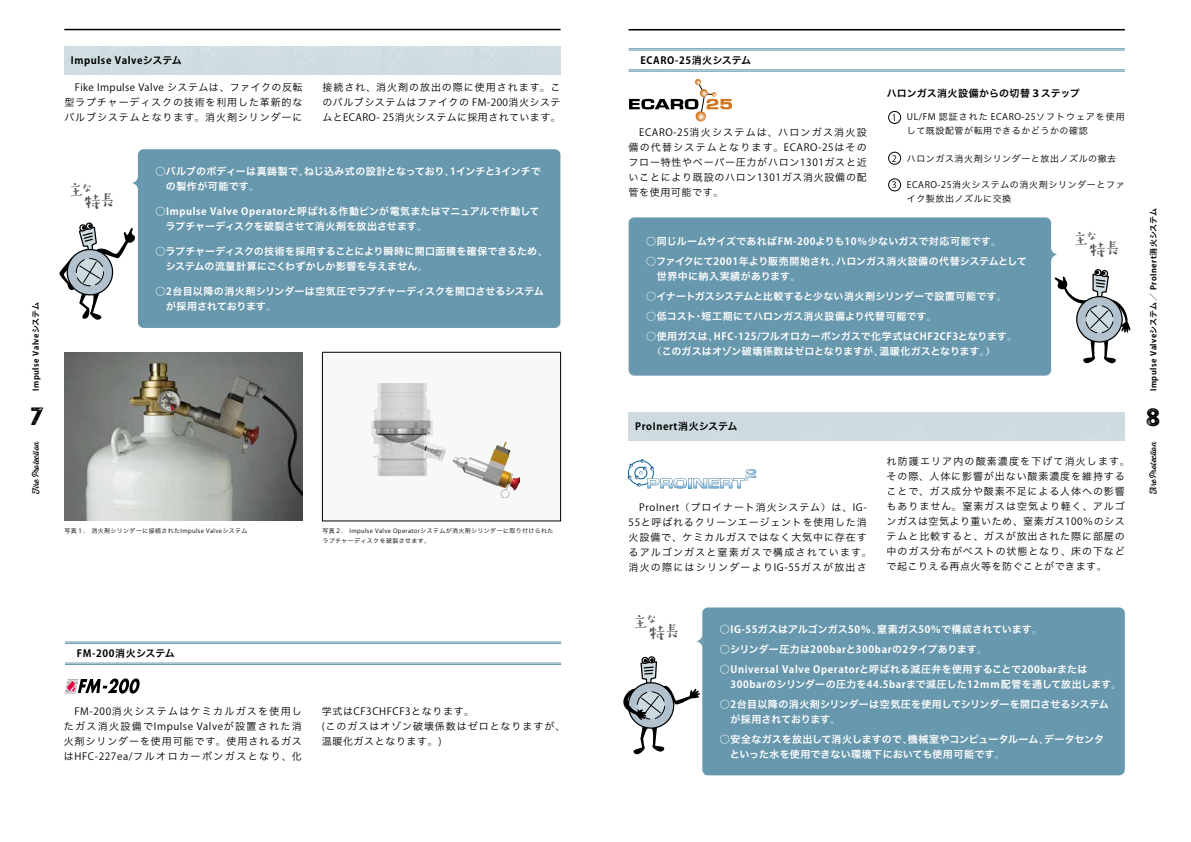
<style>
.page{position:relative;width:1191px;height:842px;background:#fff}
.page>*{position:absolute;margin:0;border:0;box-sizing:border-box;transform-origin:0 0}
.t1{font:25px "Brandon Printed Two";color:#000}
.t2{font:10px/15px "Hira Kaku Pro N W6";letter-spacing:.005em;color:#fff}
.t3{font:10px/15px "Hira Kaku Pro N W3";letter-spacing:.09em;color:#000;text-align:justify}
.t4{font:700 10px "Koz Go Pr 6 N";letter-spacing:.06em;color:#000}
.t5{font:700 10px "Koz Go Pr 6 N";letter-spacing:.06em;color:#fff}
.t6{font:10px "Koz Go Pr 6 N";letter-spacing:.04em;color:#000}
.t7{font:10px "Hira Kaku Pro N W6";letter-spacing:.01em;color:#000}
.t8{font:10px "Koz Go Pr 6 N";letter-spacing:.06em;color:#000}
.t9{font:9px/14px "Hira Kaku Pro N W3";letter-spacing:.06em;color:#000}
.t10{font:9px "Koz Go Pr 6 N";color:#000}
.t11{font:700 8px "Koz Go Pr 6 N";letter-spacing:.06em;color:#000}
.t12{font:8px "Thirsty Rough Reg Two";color:#000}
.t13{font:6px/10px "Hira Kaku Pro N W3";letter-spacing:.06em;color:#000}
.s1{font-family:"Hira Kaku Pro N W6";font-weight:400}
.s2{font-family:"Hira Kaku Pro N W3"}
.s3{font-family:"Koz Min Pr 6 N"}
.s4{font-family:"Koz Go Pr 6 N"}
.s5{font-family:"Koz Go Pr 6 N";font-weight:700}
.s6{font-family:"Koz Min Pr 6 N";font-weight:700}
</style>
<div class="page">
<svg style="left:629px;top:79px;width:103px;height:42px"></svg>
<svg style="left:627px;top:459px;width:129px;height:29px"></svg>
<div style="left:628px;top:412px;width:496px;height:29px;background:#cddae0"></div>
<hr style="left:628px;top:29px;width:496px;height:2px;background:#000">
<hr style="left:628px;top:49px;width:496px;height:1px;background:#6898ad">
<hr style="left:628px;top:50px;width:496px;height:1px;background:#6898ad">
<hr style="left:628px;top:71px;width:496px;height:1px;background:#6898ad">
<hr style="left:628px;top:70px;width:496px;height:1px;background:#6898ad">
<div style="left:888px;top:111px;width:13px;height:13px;border:1px solid #000;border-radius:50%"></div>
<div style="left:888px;top:152px;width:13px;height:12px;border:1px solid #000;border-radius:50%"></div>
<div style="left:888px;top:179px;width:13px;height:12px;border:1px solid #000;border-radius:50%"></div>
<div style="left:628px;top:217px;width:423px;height:159px;background:#6898ad;border-radius:6px"></div>
<svg style="left:1051px;top:247px;width:7px;height:15px"></svg>
<div style="left:1094px;top:269px;width:7px;height:7px;border:1px solid #000;border-radius:50%"></div>
<svg style="left:1054px;top:270px;width:77px;height:93px"></svg>
<div style="left:702px;top:607px;width:422px;height:168px;background:#6898ad;border-radius:6px"></div>
<svg style="left:696px;top:637px;width:6px;height:9px"></svg>
<div style="left:648px;top:656px;width:7px;height:7px;border:1px solid #000;border-radius:50%"></div>
<svg style="left:623px;top:657px;width:77px;height:97px"></svg>
<svg style="left:65px;top:678px;width:75px;height:16px"></svg>
<div style="left:64px;top:46px;width:496px;height:29px;background:#d0dce1"></div>
<hr style="left:64px;top:29px;width:496px;height:1px;background:#000">
<div style="left:138px;top:149px;width:422px;height:179px;background:#6898ad;border-radius:6px"></div>
<svg style="left:132px;top:176px;width:6px;height:14px"></svg>
<img style="left:64px;top:352px;width:238px;height:169px">
<div style="left:322px;top:352px;width:238px;height:169px;background:#f7f8f8"></div>
<div style="left:322px;top:352px;width:239px;height:169px;border:1px solid #000"></div>
<hr style="left:65px;top:642px;width:496px;height:1px;background:#6898ad">
<hr style="left:65px;top:643px;width:496px;height:1px;background:#6898ad">
<hr style="left:65px;top:664px;width:496px;height:1px;background:#6898ad">
<hr style="left:65px;top:663px;width:496px;height:1px;background:#6898ad">
<img style="left:372px;top:384px;width:147px;height:113px">
<svg style="left:59px;top:222px;width:76px;height:98px"></svg>
<p class="t11" style="left:31px;top:391px;width:90px;rotate:-90deg">Impulse Valve<span class="s1">システム</span></p>
<h1 class="t1" style="left:29px;top:401px;width:15px">7</h1>
<p class="t12" style="left:30px;top:494px;width:55px;rotate:-90deg">Fire Protection</p>
<p class="t4" style="left:71px;top:55px;width:112px">Impulse Valve<span class="s1">システム</span></p>
<p class="t6" style="left:75px;top:82px;width:229px">Fike Impulse Valve <span class="s2">システムは</span><span class="s3">、</span><span class="s2">ファイクの反転</span></p>
<p class="t3" style="left:64px;top:94px;width:240px">型ラプチャーディスクの技術を利用した革新的なバルブシステムとなります<span class="s3">。</span>消火剤シリンダーに</p>
<p class="t3" style="left:322px;top:79px;width:240px">接続され<span class="s3">、</span>消火剤の放出の際に使用されます<span class="s3">。</span>このバルブシステムはファイクの <span class="s4">FM-200</span>消火システムと<span class="s4">ECARO- 25</span>消火システムに採用されています<span class="s3">。</span></p>
<p class="t2" style="left:166px;top:163px;width:376px;text-indent:-10px"><span class="s5">○</span>バルブのボディーは真鋳製で<span class="s6">、</span>ねじ込み式の設計となっており<span class="s6">、</span><span class="s5">1</span>インチと<span class="s5">3</span>インチでの製作が可能です<span class="s6">。</span></p>
<p class="t2" style="left:166px;top:203px;width:375px;text-indent:-10px"><span class="s5">○Impulse Valve Operator</span>と呼ばれる作動ピンが電気またはマニュアルで作動してラプチャーディスクを破裂させて消火剤を放出させます<span class="s6">。</span></p>
<p class="t2" style="left:166px;top:243px;width:383px;text-indent:-10px"><span class="s5">○</span>ラプチャーディスクの技術を採用することにより瞬時に開口面積を確保できるため<span class="s6">、</span>システムの流量計算にごくわずかしか影響を与えません<span class="s6">。</span></p>
<p class="t2" style="left:166px;top:283px;width:379px;text-indent:-10px"><span class="s5">○2</span>台目以降の消火剤シリンダーは空気圧でラプチャーディスクを開口させるシステムが採用されております<span class="s6">。</span></p>
<p class="t13" style="left:64px;top:525px;width:185px">写真<span class="s4">１.</span>　消火剤シリンダーに接続された<span class="s4">Impulse Valve</span>システム</p>
<p class="t13" style="left:322px;top:525px;width:233px">写真<span class="s4">２. Impulse Valve Operator</span>システムが消火剤シリンダーに取り付けられたラプチャーディスクを破裂させます<span class="s3">。</span></p>
<p class="t4" style="left:77px;top:648px;width:99px">FM-200<span class="s1">消火システム</span></p>
<p class="t3" style="left:64px;top:702px;width:240px;text-indent:11px"><span class="s4">FM-200</span>消火システムはケミカルガスを使用したガス消火設備で<span class="s4">Impulse Valve</span>が設置された消火剤シリンダーを使用可能です<span class="s3">。</span>使用されるガスは<span class="s4">HFC-227ea/</span>フルオロカーボンガスとなり<span class="s3">、</span>化</p>
<p class="t8" style="left:322px;top:705px;width:154px"><span class="s2">学式は</span>CF3CHFCF3<span class="s2">となります</span><span class="s3">。</span></p>
<p class="t3" style="left:322px;top:717px;width:245px"><span class="s4">(</span>このガスはオゾン破壊係数はゼロとなりますが<span class="s3">、</span>温暖化ガスとなります<span class="s3">。</span><span class="s4">)</span></p>
<p class="t4" style="left:640px;top:54px;width:112px">ECARO-25<span class="s1">消火システム</span></p>
<p class="t3" style="left:628px;top:124px;width:240px;text-indent:11px"><span class="s4">ECARO-25</span>消火システムは<span class="s3">、</span>ハロンガス消火設備の代替システムとなります<span class="s3">。</span><span class="s4">ECARO-25</span>はそのフロー特性やベーパー圧力がハロン<span class="s4">1301</span>ガスと近いことにより既設のハロン<span class="s4">1301</span>ガス消火設備の配管を使用可能です<span class="s3">。</span></p>
<p class="t7" style="left:886px;top:85px;width:194px">ハロンガス消火設備からの切替<span class="s5">３</span>ステップ</p>
<p class="t9" style="left:907px;top:109px;width:219px"><span class="s4">UL/FM</span> 認証された <span class="s4">ECARO-25</span>ソフトウェアを使用して既設配管が転用できるかどうかの確認</p>
<p class="t9" style="left:907px;top:151px;width:211px">ハロンガス消火剤シリンダーと放出ノズルの撤去</p>
<p class="t9" style="left:907px;top:177px;width:219px"><span class="s4">ECARO-25</span>消火システムの消火剤シリンダーとファイク製放出ノズルに交換</p>
<p class="t10" style="left:892px;top:113px;width:6px">1</p>
<p class="t10" style="left:892px;top:153px;width:6px">2</p>
<p class="t10" style="left:892px;top:180px;width:6px">3</p>
<p class="t2" style="left:646px;top:234px;width:356px"><span class="s5">○</span>同じルームサイズであれば<span class="s5">FM-200</span>よりも<span class="s5">10％</span>少ないガスで対応可能です<span class="s6">。</span></p>
<p class="t2" style="left:657px;top:254px;width:371px;text-indent:-11px"><span class="s5">○</span>ファイクにて<span class="s5">2001</span>年より販売開始され<span class="s6">、</span>ハロンガス消火設備の代替システムとして世界中に納入実績があります<span class="s6">。</span></p>
<p class="t2" style="left:646px;top:289px;width:362px"><span class="s5">○</span>イナートガスシステムと比較すると少ない消火剤シリンダーで設置可能です<span class="s6">。</span></p>
<p class="t2" style="left:646px;top:309px;width:292px"><span class="s5">○</span>低コスト<span class="s6">・</span>短工期にてハロンガス消火設備より代替可能です<span class="s6">。</span></p>
<p class="t2" style="left:652px;top:329px;width:367px;text-indent:-6px"><span class="s5">○</span>使用ガスは<span class="s6">、</span><span class="s5">HFC-125/</span>フルオロカーボンガスで化学式は<span class="s5">CHF2CF3</span>となります<span class="s6">。（</span>このガスはオゾン破壊係数はゼロとなりますが<span class="s6">、</span>温暖化ガスとなります<span class="s6">。）</span></p>
<p class="t4" style="left:635px;top:421px;width:104px">ProInert<span class="s1">消火システム</span></p>
<p class="t3" style="left:628px;top:499px;width:245px;text-align:center"><span class="s4">ProInert</span><span class="s3">（</span>プロイナート消火システム<span class="s3">）</span>は<span class="s3">、</span><span class="s4">IG-<br>55</span>と呼ばれるクリーンエージェントを使用した消火設備で<span class="s3">、</span>ケミカルガスではなく大気中に存在するアルゴンガスと窒素ガスで構成されています<span class="s3">。</span>消火の際にはシリンダーより<span class="s4">IG-55</span>ガスが放出さ</p>
<p class="t3" style="left:886px;top:453px;width:245px;text-align:left">れ防護エリア内の酸素濃度を下げて消火します<span class="s3">。</span>その際<span class="s3">、</span>人体に影響が出ない酸素濃度を維持することで<span class="s3">、</span>ガス成分や酸素不足による人体への影響もありません<span class="s3">。</span>窒素ガスは空気より軽く<span class="s3">、</span>アルゴンガスは空気より重いため<span class="s3">、</span>窒素ガス<span class="s4">100％</span>のシステムと比較すると<span class="s3">、</span>ガスが放出された際に部屋の中のガス分布がベストの状態となり<span class="s3">、</span>床の下などで起こりえる再点火等を防ぐことができます<span class="s3">。</span></p>
<p class="t2" style="left:720px;top:621px;width:324px"><span class="s5">○IG-55</span>ガスはアルゴンガス<span class="s5">50％</span><span class="s6">、</span>窒素ガス<span class="s5">50％</span>で構成されています<span class="s6">。</span></p>
<p class="t2" style="left:720px;top:641px;width:269px"><span class="s5">○</span>シリンダー圧力は<span class="s5">200bar</span>と<span class="s5">300bar</span>の<span class="s5">2</span>タイプあります<span class="s6">。</span></p>
<p class="t5" style="left:720px;top:664px;width:369px">○Universal Valve Operator<span class="s1">と呼ばれる減圧弁を使用することで</span>200bar<span class="s1">または</span></p>
<p class="t2" style="left:730px;top:676px;width:392px"><span class="s5">300bar</span>のシリンダーの圧力を<span class="s5">44.5bar</span>まで減圧した<span class="s5">12ｍｍ</span>配管を通して放出します<span class="s6">。</span></p>
<p class="t2" style="left:730px;top:696px;width:380px;text-indent:-10px"><span class="s5">○2</span>台目以降の消火剤シリンダーは空気圧を使用してシリンダーを開口させるシステムが採用されております<span class="s6">。</span></p>
<p class="t2" style="left:720px;top:731px;width:386px"><span class="s5">○</span>安全なガスを放出して消火しますので<span class="s6">、</span>機械室やコンピュータルーム<span class="s6">、</span>データセンタ　といった水を使用できない環境下においても使用可能です<span class="s6">。</span></p>
<p class="t11" style="left:1149px;top:391px;width:184px;rotate:-90deg">Impulse Valve<span class="s1">システム</span><span class="s3">／</span> ProInert<span class="s1">消火システム</span></p>
<h1 class="t1" style="left:1145px;top:401px;width:17px">8</h1>
<p class="t12" style="left:1147px;top:494px;width:55px;rotate:-90deg">Fire Protection</p>
</div>
